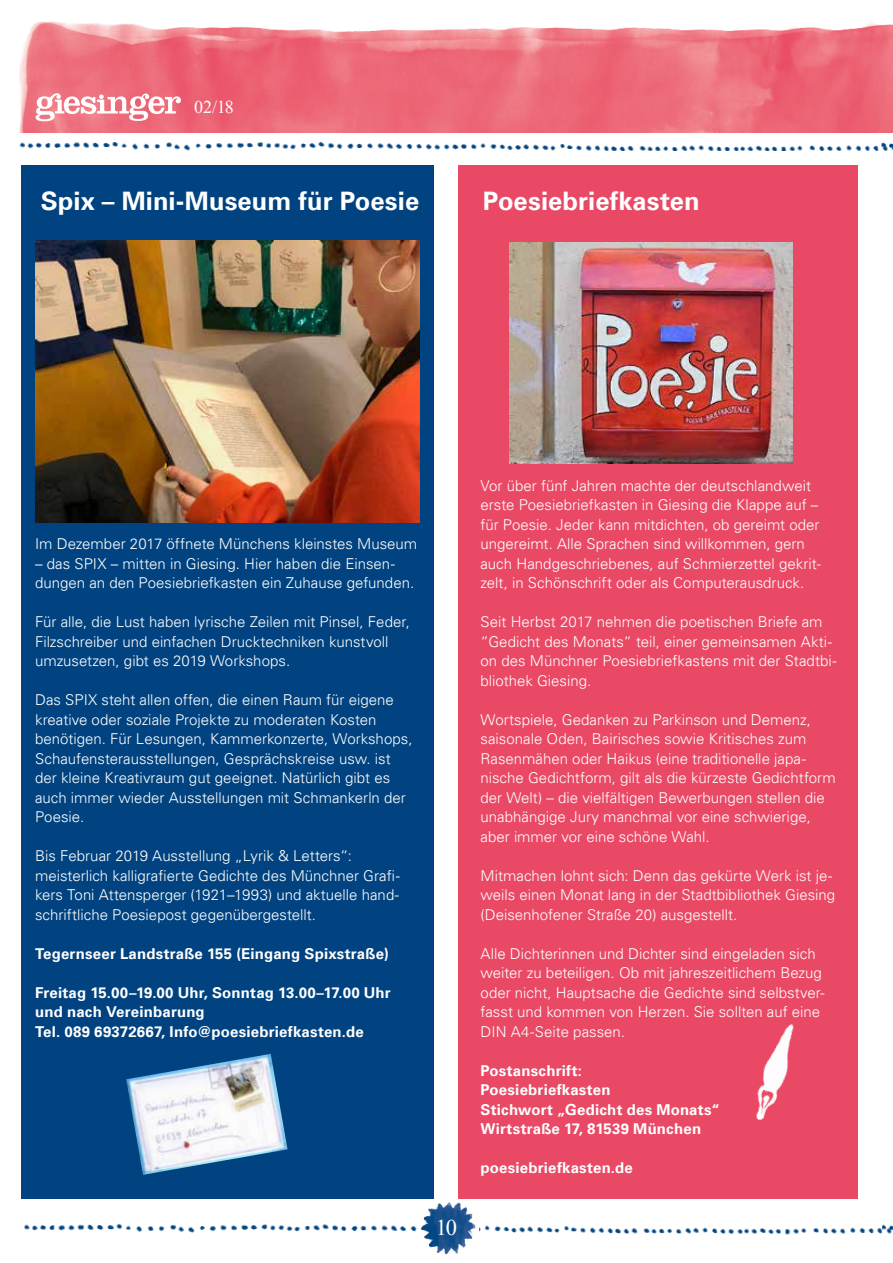
<style>
.page{position:relative;width:893px;height:1263px;background:#fff}
.page>*{position:absolute;margin:0;border:0;box-sizing:border-box;transform-origin:0 0}
.t1{font:700 25.5px "Univers LT";letter-spacing:.005em;color:#fff}
.t2{font:22.5px "Times New Roman";color:#fff}
.t3{font:18px "Times New Roman";color:#fff}
.t4{font:300 15px/19.5px "Univers LT";color:#fff}
.t5{font:700 15px/19.5px "Univers LT";letter-spacing:.015em;color:#fff}
</style>
<div class="page">
<img style="left:24px;top:1223px;width:869px;height:12px">
<img style="left:418px;top:1202px;width:60px;height:53px">
<img style="left:19px;top:21px;width:874px;height:111px">
<svg style="left:36px;top:93px;width:145px;height:28px"></svg>
<img style="left:19px;top:142px;width:874px;height:9px">
<div style="left:21px;top:166px;width:413px;height:1033px;background:#004380"></div>
<img style="left:35px;top:240px;width:385px;height:282px">
<div style="left:458px;top:166px;width:399px;height:1033px;background:#e94965"></div>
<img style="left:510px;top:242px;width:283px;height:221px">
<img style="left:126px;top:1054px;width:162px;height:121px">
<img style="left:756px;top:1024px;width:38px;height:97px">
<p class="t3" style="left:194px;top:95px;width:41px">02/18</p>
<h1 class="t1" style="left:41px;top:186px;width:380px">Spix – Mini-Museum für Poesie</h1>
<h1 class="t1" style="left:483px;top:186px;width:218px">Poesiebriefkasten</h1>
<p class="t4" style="left:35px;top:534px;width:384px">Im Dezember 2017 öffnete Münchens kleinstes Museum</p>
<p class="t4" style="left:35px;top:554px;width:381px">– das SPIX – mitten in Giesing. Hier haben die Einsen&shy;dungen an den Poesiebriefkasten ein Zuhause gefunden.</p>
<p class="t4" style="left:35px;top:612px;width:376px">Für alle, die Lust haben lyrische Zeilen mit Pinsel, Feder,<br>Filzschreiber und einfachen Drucktechniken kunstvoll umzusetzen, gibt es 2019 Workshops.</p>
<p class="t4" style="left:35px;top:690px;width:379px">Das SPIX steht allen offen, die einen Raum für eigene kreative oder soziale Projekte zu moderaten Kosten benötigen. Für Lesungen, Kammerkonzerte, Workshops, Schaufensterausstellungen, Gesprächskreise usw. ist der kleine Kreativraum gut geeignet. Natürlich gibt es auch immer wieder Ausstellungen mit Schmankerln der Poesie.</p>
<p class="t4" style="left:35px;top:846px;width:366px">Bis Februar 2019 Ausstellung „Lyrik &amp; Letters“: meisterlich kalligrafierte Gedichte des Münchner Grafi&shy;kers Toni Attensperger (1921–1993) und aktuelle hand&shy;schriftliche Poesiepost gegenübergestellt.</p>
<p class="t5" style="left:35px;top:944px;width:355px">Tegernseer Landstraße 155 (Eingang Spixstraße)</p>
<p class="t5" style="left:35px;top:983px;width:357px">Freitag 15.00–19.00 Uhr, Sonntag 13.00–17.00 Uhr und nach Vereinbarung<br>Tel. 089 69372667, Info@poesiebriefkasten.de</p>
<h2 class="t2" style="left:436px;top:1212px;width:23px">10</h2>
<p class="t4" style="left:480px;top:476px;width:342px">Vor über fünf Jahren machte der deutschlandweit erste Poesiebriefkasten in Giesing die Klappe auf – für Poesie. Jeder kann mitdichten, ob gereimt oder ungereimt. Alle Sprachen sind willkommen, gern auch Handgeschriebenes, auf Schmierzettel gekrit&shy;zelt, in Schönschrift oder als Computerausdruck.</p>
<p class="t4" style="left:480px;top:612px;width:357px">Seit Herbst 2017 nehmen die poetischen Briefe am “Gedicht des Monats“ teil, einer gemeinsamen Akti&shy;on des Münchner Poesiebriefkastens mit der Stadtbi&shy;bliothek Giesing.</p>
<p class="t4" style="left:480px;top:710px;width:357px">Wortspiele, Gedanken zu Parkinson und Demenz, saisonale Oden, Bairisches sowie Kritisches zum Rasenmähen oder Haikus (eine traditionelle japa&shy;nische Gedichtform, gilt als die kürzeste Gedichtform der Welt) – die vielfältigen Bewerbungen stellen die unabhängige Jury manchmal vor eine schwierige, aber immer vor eine schöne Wahl.</p>
<p class="t4" style="left:480px;top:866px;width:356px">Mitmachen lohnt sich: Denn das gekürte Werk ist je&shy;weils einen Monat lang in der Stadtbibliothek Giesing (Deisenhofener Straße 20) ausgestellt.</p>
<p class="t4" style="left:480px;top:944px;width:346px">Alle Dichterinnen und Dichter sind eingeladen sich weiter zu beteiligen. Ob mit jahreszeitlichem Bezug oder nicht, Hauptsache die Gedichte sind selbstver&shy;fasst und kommen von Herzen. Sie sollten auf eine DIN A4-Seite passen.</p>
<p class="t5" style="left:480px;top:1061px;width:241px">Postanschrift:<br>Poesiebriefkasten<br>Stichwort „Gedicht des Monats“<br>Wirtstraße 17, 81539 München</p>
<p class="t5" style="left:480px;top:1158px;width:154px">poesiebriefkasten.de</p>
</div>
